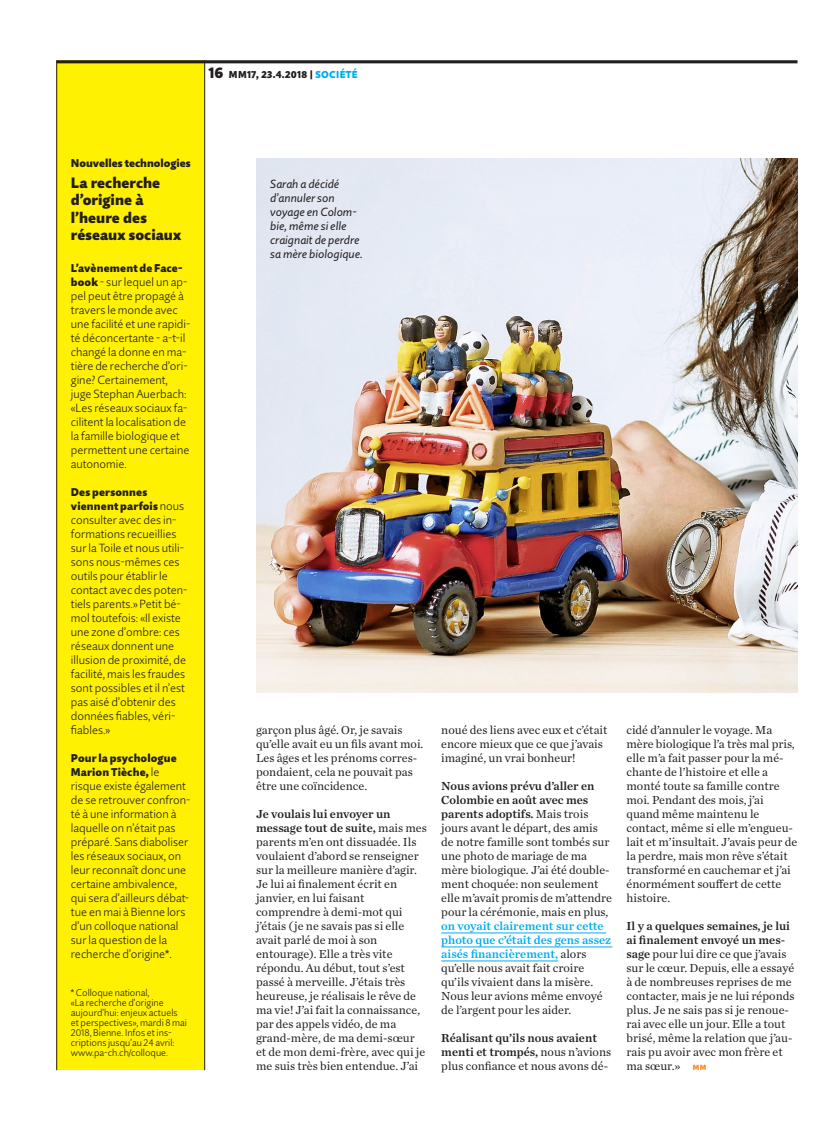
<style>
.page{position:relative;width:833px;height:1134px;background:#fff}
.page>*{position:absolute;margin:0;border:0;box-sizing:border-box;transform-origin:0 0}
._164_TI_12_QS_x04{font:900 15px/17.5px "Quire Sans Pro";letter-spacing:.005em;color:#231f20}
._212_LT_stumpf_CT_x0{font:12.25px/14px "Chronicle Text G1";color:#231f20}
._212_LT_stumpf_CT_x0-2{font:12.25px/14px "Chronicle Text G1 Semi";color:#231f20}
._252_LT_stumpf_QS_x0{font:300 11.75px/14px "Quire Sans Pro";color:#231f20}
._310_Legende_QS_x11{font:italic 11.75px/14px "Quire Sans Pro";color:#231f20}
._252_LT_stumpf_QS_x0-2{font:900 11.25px/14px "Quire Sans Pro";letter-spacing:.015em;color:#231f20}
._150_SM_QS_x03{font:900 11.25px "Quire Sans Pro";color:#231f20}
._300_Rubrik_Ausgabe{font:900 10px "Quire Sans Pro";letter-spacing:.03em;color:#231f20}
._330_Fussnote_QS_x13{font:300 9.75px/10px "Quire Sans Pro";color:#231f20}
.s1{font-size:15px}
.s2{color:#00aeef}
.s3{font-weight:900;font-size:11.25px}
.s4{font-weight:300;font-size:11.75px}
.s5{font-family:"Chronicle Text G1 Semi"}
.s6{font-family:"Chronicle Text G1 Semi";color:#00aeef}
.s7{font-family:"Chronicle Text G1"}
.s8{font-family:"Quire Sans Pro";font-weight:900;font-size:7.5px;color:#f6891f}
</style>
<div class="page">
<img style="left:256px;top:159px;width:541px;height:533px">
<hr style="left:441px;top:933px;width:165px;height:1px;background:#00aeef">
<hr style="left:441px;top:947px;width:171px;height:1px;background:#00aeef">
<hr style="left:441px;top:961px;width:117px;height:1px;background:#00aeef">
<div style="left:57px;top:60px;width:148px;height:1010px;background:#fff101"></div>
<hr style="left:57px;top:60px;width:740px;height:3px;background:#231f20">
<hr style="left:56px;top:60px;width:1px;height:1010px;background:#231f20">
<hr style="left:204px;top:60px;width:1px;height:1010px;background:#231f20">
<p class="_300_Rubrik_Ausgabe" style="left:208px;top:68px;width:151px"><span class="s1">16</span> MM17, 23.4.2018 | <span class="s2">SOCIÉTÉ</span></p>
<p class="_150_SM_QS_x03" style="left:71px;top:156px;width:121px">Nouvelles technologies</p>
<p class="_164_TI_12_QS_x04" style="left:71px;top:174px;width:112px">La recherche d’origine à l’heure des réseaux sociaux</p>
<p class="_252_LT_stumpf_QS_x0-2" style="left:71px;top:261px;width:113px">L’avènement de Face-</p>
<p class="_252_LT_stumpf_QS_x0" style="left:71px;top:275px;width:121px"><span class="s3">book</span> - sur lequel un ap&shy;pel peut être propagé à travers le monde avec une facilité et une rapidi&shy;té déconcertante - a-t-il changé la donne en ma&shy;tière de recherche d’ori&shy;gine? Certainement, juge Stephan Auerbach: «Les réseaux sociaux fa&shy;cilitent la localisation de la famille biologique et permettent une certaine autonomie.</p>
<p class="_252_LT_stumpf_QS_x0-2" style="left:71px;top:485px;width:115px">Des personnes viennent parfois <span class="s4">nous</span></p>
<p class="_252_LT_stumpf_QS_x0" style="left:71px;top:513px;width:118px">consulter avec des in&shy;formations recueillies sur la Toile et nous utili&shy;sons nous-mêmes ces outils pour établir le contact avec des poten&shy;tiels parents.» Petit bé&shy;mol toutefois: «Il existe une zone d’ombre: ces réseaux donnent une illusion de proximité, de facilité, mais les fraudes sont possibles et il n’est pas aisé d’obtenir des données fiables, véri&shy;fiables.»</p>
<p class="_252_LT_stumpf_QS_x0-2" style="left:71px;top:751px;width:107px">Pour la psychologue<br>Marion Tièche, <span class="s4">le</span></p>
<p class="_252_LT_stumpf_QS_x0" style="left:71px;top:779px;width:121px">risque existe également de se retrouver confron&shy;té à une information à laquelle on n’était pas préparé. Sans diaboliser les réseaux sociaux, on leur reconnaît donc une certaine ambivalence, qui sera d’ailleurs débat&shy;tue en mai à Bienne lors d’un colloque national sur la question de la recherche d’origine*.</p>
<p class="_330_Fussnote_QS_x13" style="left:71px;top:987px;width:118px">* Colloque national,<br>«La recherche d’origine aujourd’hui: enjeux actuels et perspectives», mardi 8 mai<br>2018, Bienne. Infos et ins&shy;criptions jusqu’au 24 avril: www.pa-ch.ch/colloque.</p>
<p class="_310_Legende_QS_x11" style="left:270px;top:177px;width:94px">Sarah a décidé d’annuler son voyage en Colom&shy;bie, même si elle craignait de perdre sa mère biologique.</p>
<p class="_212_LT_stumpf_CT_x0" style="left:256px;top:722px;width:169px">garçon plus âgé. Or, je savais qu’elle avait eu un fils avant moi.<br>Les âges et les prénoms corres&shy;pondaient, cela ne pouvait pas être une coïncidence.</p>
<p class="_212_LT_stumpf_CT_x0" style="left:256px;top:806px;width:172px"><span class="s5">Je voulais lui envoyer un message tout de suite,</span> mais mes parents m’en ont dissuadée. Ils voulaient d’abord se renseigner sur la meilleure manière d’agir.<br>Je lui ai finalement écrit en janvier, en lui faisant comprendre à demi-mot qui j’étais ( je ne savais pas si elle avait parlé de moi à son entourage). Elle a très vite répondu. Au début, tout s’est passé à merveille. J’étais très heureuse, je réalisais le rêve de ma vie! J’ai fait la connaissance, par des appels vidéo, de ma grand-mère, de ma demi-sœur et de mon demi-frère, avec qui je me suis très bien entendue. J’ai</p>
<p class="_212_LT_stumpf_CT_x0" style="left:441px;top:722px;width:168px">noué des liens avec eux et c’était encore mieux que ce que j’avais imaginé, un vrai bonheur!</p>
<p class="_212_LT_stumpf_CT_x0" style="left:441px;top:778px;width:172px"><span class="s5">Nous avions prévu d’aller en<br>Colombie en août avec mes parents adoptifs.</span> Mais trois jours avant le départ, des amis de notre famille sont tombés sur une photo de mariage de ma mère biologique. J’ai été double&shy;ment choquée: non seulement elle m’avait promis de m’attendre pour la cérémonie, mais en plus, <span class="s6">on voyait clairement sur cette photo que c’était des gens assez aisés financièrement,</span> alors qu’elle nous avait fait croire qu’ils vivaient dans la misère.<br>Nous leur avions même envoyé de l’argent pour les aider.</p>
<p class="_212_LT_stumpf_CT_x0-2" style="left:441px;top:1030px;width:171px">Réalisant qu’ils nous avaient menti et trompés, <span class="s7">nous n’avions plus confiance et nous avons dé-</span></p>
<p class="_212_LT_stumpf_CT_x0" style="left:626px;top:722px;width:172px">cidé d’annuler le voyage. Ma mère biologique l’a très mal pris, elle m’a fait passer pour la mé&shy;chante de l’histoire et elle a monté toute sa famille contre moi. Pendant des mois, j’ai quand même maintenu le contact, même si elle m’engueu&shy;lait et m’insultait. J’avais peur de la perdre, mais mon rêve s’était transformé en cauchemar et j’ai énormément souffert de cette histoire.</p>
<p class="_212_LT_stumpf_CT_x0" style="left:626px;top:918px;width:169px"><span class="s5">Il y a quelques semaines, je lui ai finalement envoyé un mes&shy;sage</span> pour lui dire ce que j’avais sur le cœur. Depuis, elle a essayé à de nombreuses reprises de me contacter, mais je ne lui réponds plus. Je ne sais pas si je renoue&shy;rai avec elle un jour. Elle a tout brisé, même la relation que j’au&shy;rais pu avoir avec mon frère et ma sœur.» <span class="s8">MM</span></p>
</div>
